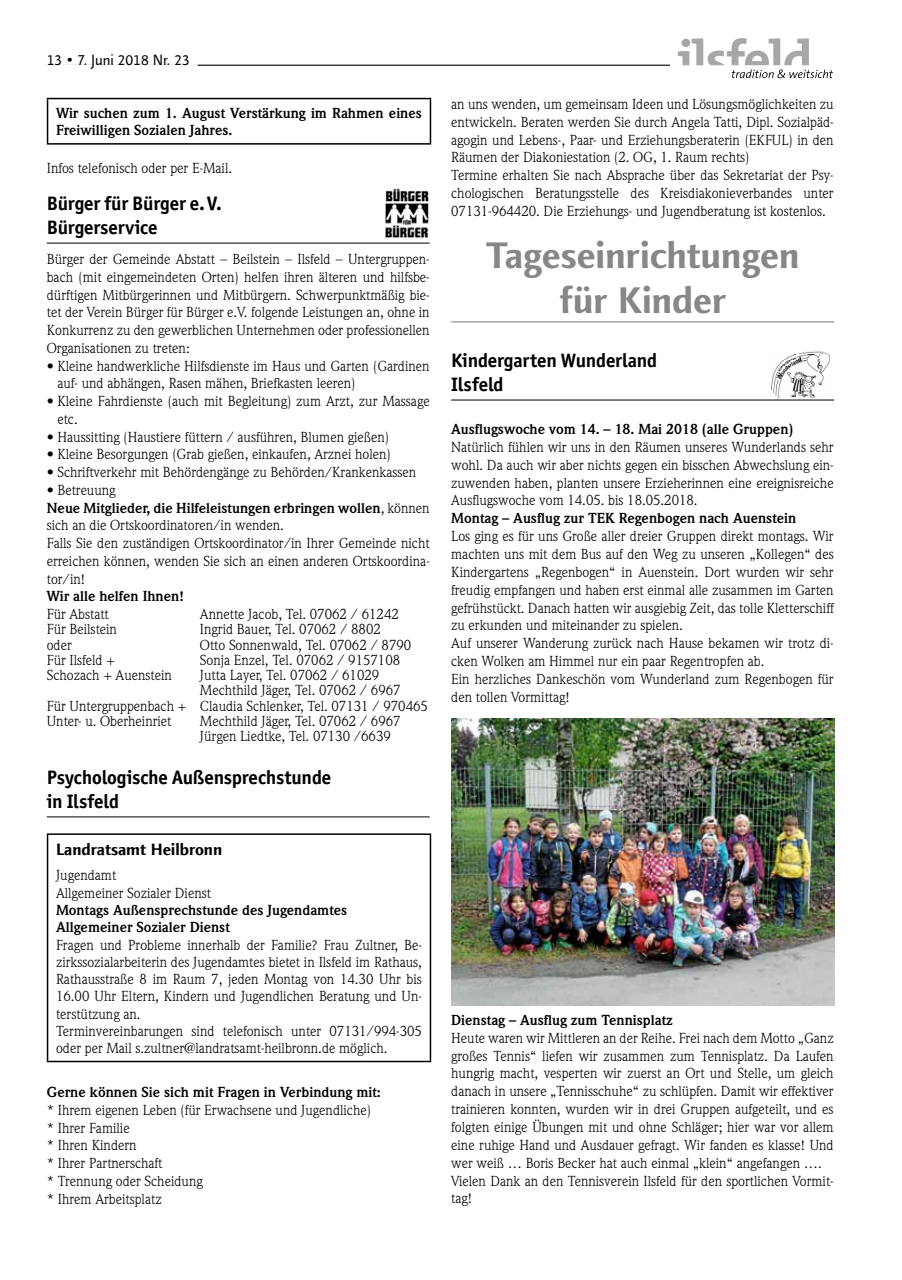
<style>
.page{position:relative;width:902px;height:1280px;background:#fff}
.page>*{position:absolute;margin:0;border:0;box-sizing:border-box;transform-origin:0 0}
.t1{font:700 37.5px/45px "Linotype Finnegan";letter-spacing:-.005em;color:#878786;text-align:center}
.t2{font:700 19.5px/24px "Officina San ITC";letter-spacing:-.005em;color:#000}
.t3{font:700 16.5px "Linotype Finnegan";color:#000}
.t4{font:15px "Linotype Finnegan";color:#000}
.t5{font:14.25px/17.9px "Weidemann";color:#000}
.t6{font:700 14.25px/17.2px "Weidemann";color:#000}
.s1{color:#fff}
.s2{font-weight:700}
</style>
<div class="page">
<hr style="left:47px;top:98px;width:384px;height:1px;background:#000">
<hr style="left:47px;top:99px;width:1px;height:44px;background:#000">
<hr style="left:429px;top:99px;width:2px;height:44px;background:#000">
<hr style="left:47px;top:143px;width:384px;height:2px;background:#000">
<hr style="left:47px;top:243px;width:382px;height:1px;background:#000">
<img style="left:385px;top:189px;width:44px;height:49px">
<hr style="left:47px;top:816px;width:382px;height:1px;background:#000">
<hr style="left:47px;top:833px;width:384px;height:2px;background:#000">
<hr style="left:47px;top:835px;width:1px;height:226px;background:#000">
<hr style="left:429px;top:835px;width:2px;height:226px;background:#000">
<hr style="left:47px;top:1061px;width:384px;height:1px;background:#000">
<hr style="left:451px;top:321px;width:383px;height:1px;background:#878786">
<hr style="left:451px;top:400px;width:383px;height:1px;background:#000">
<img style="left:771px;top:352px;width:59px;height:47px">
<img style="left:451px;top:718px;width:383px;height:287px">
<hr style="left:47px;top:65px;width:623px;height:1px;background:#000">
<div style="left:47px;top:64px;width:151px;height:5px;background:#fff"></div>
<svg style="left:677px;top:38px;width:156px;height:40px"></svg>
<p class="t4" style="left:47px;top:51px;width:152px">13 • 7. Juni 2018 Nr. 23<span class="s1">0</span></p>
<p class="t6" style="left:56px;top:105px;width:367px">Wir suchen zum 1. August Verstärkung im Rahmen eines<br>Freiwilligen Sozialen Jahres.</p>
<p class="t5" style="left:47px;top:159px;width:187px">Infos telefonisch oder per E-Mail.</p>
<h2 class="t2" style="left:47px;top:191px;width:177px">Bürger für Bürger e.V.<br>Bürgerservice</h2>
<p class="t5" style="left:47px;top:250px;width:384px;text-align:justify">Bürger der Gemeinde Abstatt – Beilstein – Ilsfeld – Untergruppen&shy;bach (mit eingemeindeten Orten) helfen ihren älteren und hilfsbe&shy;dürftigen Mitbürgerinnen und Mitbürgern. Schwerpunktmäßig bie&shy;tet der Verein Bürger für Bürger e.V. folgende Leistungen an, ohne in Konkurrenz zu den gewerblichen Unternehmen oder professionellen Organisationen zu treten:</p>
<p class="t5" style="left:57px;top:357px;width:374px;text-indent:-11px">• Kleine handwerkliche Hilfsdienste im Haus und Garten (Gardinen auf- und abhängen, Rasen mähen, Briefkasten leeren)</p>
<p class="t5" style="left:57px;top:392px;width:374px;text-indent:-11px">• Kleine Fahrdienste (auch mit Begleitung) zum Arzt, zur Massage etc.</p>
<p class="t5" style="left:47px;top:428px;width:344px">• Haussitting (Haustiere füttern / ausführen, Blumen gießen)</p>
<p class="t5" style="left:47px;top:445px;width:345px">• Kleine Besorgungen (Grab gießen, einkaufen, Arznei holen)</p>
<p class="t5" style="left:47px;top:463px;width:371px">• Schriftverkehr mit Behördengänge zu Behörden/Krankenkassen</p>
<p class="t5" style="left:47px;top:481px;width:384px">• Betreuung<br><span class="s2">Neue Mitglieder, die Hilfeleistungen erbringen wollen</span>, können sich an die Ortskoordinatoren/in wenden.<br>Falls Sie den zuständigen Ortskoordinator/in Ihrer Gemeinde nicht erreichen können, wenden Sie sich an einen anderen Ortskoordina&shy;tor/in!</p>
<p class="t6" style="left:47px;top:588px;width:138px">Wir alle helfen Ihnen!</p>
<p class="t5" style="left:47px;top:605px;width:64px">Für Abstatt</p>
<p class="t5" style="left:200px;top:605px;width:200px">Annette Jacob, Tel. 07062 / 61242</p>
<p class="t5" style="left:47px;top:620px;width:72px">Für Beilstein</p>
<p class="t5" style="left:200px;top:620px;width:182px">Ingrid Bauer, Tel. 07062 / 8802</p>
<p class="t5" style="left:47px;top:636px;width:27px">oder</p>
<p class="t5" style="left:200px;top:636px;width:213px">Otto Sonnenwald, Tel. 07062 / 8790</p>
<p class="t5" style="left:47px;top:651px;width:70px">Für Ilsfeld +</p>
<p class="t5" style="left:200px;top:651px;width:202px">Sonja Enzel, Tel. 07062 / 9157108</p>
<p class="t5" style="left:47px;top:666px;width:127px">Schozach + Auenstein</p>
<p class="t5" style="left:200px;top:666px;width:181px">Jutta Layer, Tel. 07062 / 61029</p>
<p class="t5" style="left:200px;top:681px;width:202px">Mechthild Jäger, Tel. 07062 / 6967</p>
<p class="t5" style="left:47px;top:697px;width:382px">Für Untergruppenbach + Claudia Schlenker, Tel. 07131 / 970465</p>
<p class="t5" style="left:47px;top:712px;width:126px">Unter- u. Oberheinriet</p>
<p class="t5" style="left:200px;top:713px;width:202px;line-height:15.1px">Mechthild Jäger, Tel. 07062 / 6967<br>Jürgen Liedtke, Tel. 07130 /6639</p>
<h2 class="t2" style="left:47px;top:765px;width:286px">Psychologische Außensprechstunde in Ilsfeld</h2>
<p class="t3" style="left:56px;top:839px;width:168px">Landratsamt Heilbronn</p>
<p class="t5" style="left:56px;top:867px;width:156px;line-height:17.2px">Jugendamt<br>Allgemeiner Sozialer Dienst</p>
<p class="t6" style="left:56px;top:902px;width:293px">Montags Außensprechstunde des Jugendamtes<br>Allgemeiner Sozialer Dienst</p>
<p class="t5" style="left:56px;top:936px;width:367px;line-height:17.2px">Fragen und Probleme innerhalb der Familie? Frau Zultner, Be&shy;zirkssozialarbeiterin des Jugendamtes bietet in Ilsfeld im Rathaus, Rathausstraße 8 im Raum 7, jeden Montag von 14.30 Uhr bis 16.00 Uhr Eltern, Kindern und Jugendlichen Beratung und Un&shy;terstützung an.<br>Terminvereinbarungen sind telefonisch unter 07131/994-305 oder per Mail s.zultner@landratsamt-heilbronn.de möglich.</p>
<p class="t6" style="left:47px;top:1084px;width:335px">Gerne können Sie sich mit Fragen in Verbindung mit:</p>
<p class="t5" style="left:47px;top:1101px;width:326px">* Ihrem eigenen Leben (für Erwachsene und Jugendliche) * Ihrer Familie<br>* Ihren Kindern<br>* Ihrer Partnerschaft<br>* Trennung oder Scheidung<br>* Ihrem Arbeitsplatz</p>
<p class="t5" style="left:451px;top:95px;width:384px">an uns wenden, um gemeinsam Ideen und Lösungsmöglichkeiten zu entwickeln. Beraten werden Sie durch Angela Tatti, Dipl. Sozialpäd&shy;agogin und Lebens-, Paar- und Erziehungsberaterin (EKFUL) in den Räumen der Diakoniestation (2. OG, 1. Raum rechts)<br>Termine erhalten Sie nach Absprache über das Sekretariat der Psy&shy;chologischen Beratungsstelle des Kreisdiakonieverbandes unter 07131-964420. Die Erziehungs- und Jugendberatung ist kostenlos.</p>
<h1 class="t1" style="left:486px;top:233px;width:314px">Tageseinrichtungen für Kinder</h1>
<h2 class="t2" style="left:451px;top:348px;width:208px">Kindergarten Wunderland<br>Ilsfeld</h2>
<p class="t6" style="left:451px;top:421px;width:344px">Ausflugswoche vom 14. – 18. Mai 2018 (alle Gruppen)</p>
<p class="t5" style="left:451px;top:438px;width:384px;text-align:justify">Natürlich fühlen wir uns in den Räumen unseres Wunderlands sehr wohl. Da auch wir aber nichts gegen ein bisschen Abwechslung ein&shy;zuwenden haben, planten unsere Erzieherinnen eine ereignisreiche Ausflugswoche vom 14.05. bis 18.05.2018.</p>
<p class="t6" style="left:451px;top:510px;width:346px">Montag – Ausflug zur TEK Regenbogen nach Auenstein</p>
<p class="t5" style="left:451px;top:527px;width:384px">Los ging es für uns Große aller dreier Gruppen direkt montags. Wir machten uns mit dem Bus auf den Weg zu unseren „Kollegen“ des Kindergartens „Regenbogen“ in Auenstein. Dort wurden wir sehr freudig empfangen und haben erst einmal alle zusammen im Garten gefrühstückt. Danach hatten wir ausgiebig Zeit, das tolle Kletterschiff zu erkunden und miteinander zu spielen.<br>Auf unserer Wanderung zurück nach Hause bekamen wir trotz di&shy;cken Wolken am Himmel nur ein paar Regentropfen ab.<br>Ein herzliches Dankeschön vom Wunderland zum Regenbogen für den tollen Vormittag!</p>
<p class="t6" style="left:451px;top:1011px;width:223px">Dienstag – Ausflug zum Tennisplatz</p>
<p class="t5" style="left:451px;top:1029px;width:384px">Heute waren wir Mittleren an der Reihe. Frei nach dem Motto „Ganz großes Tennis“ liefen wir zusammen zum Tennisplatz. Da Laufen hungrig macht, vesperten wir zuerst an Ort und Stelle, um gleich danach in unsere „Tennisschuhe“ zu schlüpfen. Damit wir effektiver trainieren konnten, wurden wir in drei Gruppen aufgeteilt, und es folgten einige Übungen mit und ohne Schläger; hier war vor allem eine ruhige Hand und Ausdauer gefragt. Wir fanden es klasse! Und wer weiß … Boris Becker hat auch einmal „klein“ angefangen ….<br>Vielen Dank an den Tennisverein Ilsfeld für den sportlichen Vormit&shy;tag!</p>
</div>
